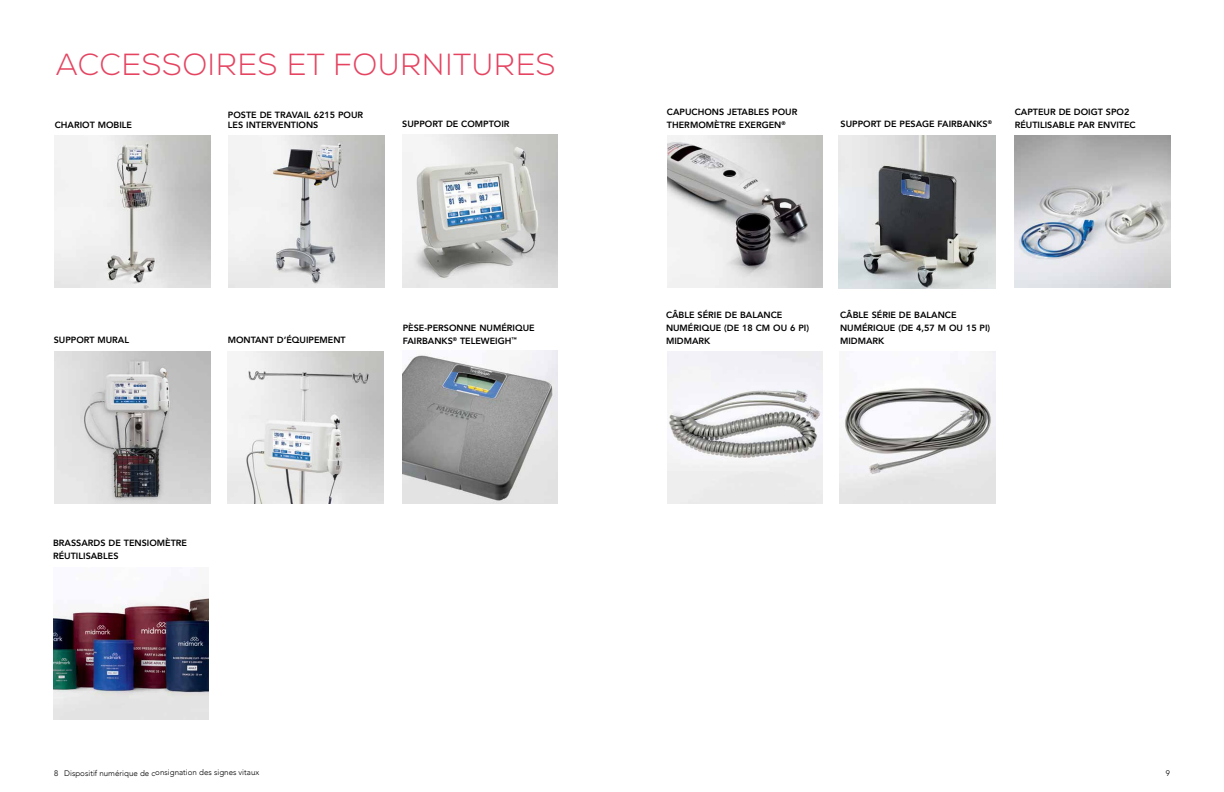
<style>
.page{position:relative;width:1224px;height:792px;background:#fff}
.page>*{position:absolute;margin:0;border:0;box-sizing:border-box;transform-origin:0 0}
.t1{font:300 30.5px "Nexa";letter-spacing:.015em;color:#e54360}
.t2{font:800 9px/13px "Avenir";color:#000}
.t3{font:300 8px "Avenir";letter-spacing:-.005em;color:#000}
</style>
<div class="page">
<img style="left:55px;top:135px;width:155px;height:153px">
<img style="left:839px;top:135px;width:156px;height:153px">
<img style="left:229px;top:135px;width:155px;height:153px">
<img style="left:1015px;top:135px;width:155px;height:153px">
<img style="left:55px;top:351px;width:155px;height:153px">
<img style="left:667px;top:351px;width:156px;height:153px">
<img style="left:228px;top:351px;width:155px;height:153px">
<img style="left:840px;top:351px;width:155px;height:153px">
<img style="left:402px;top:134px;width:156px;height:153px">
<img style="left:402px;top:351px;width:156px;height:153px">
<img style="left:53px;top:595px;width:156px;height:125px">
<img style="left:667px;top:135px;width:156px;height:153px">
<h1 class="t1" style="left:56px;top:47px;width:501px">ACCESSOIRES ET FOURNITURES</h1>
<p class="t2" style="left:55px;top:119px;width:79px">CHARIOT MOBILE</p>
<p class="t2" style="left:54px;top:333px;width:77px">SUPPORT MURAL</p>
<p class="t2" style="left:228px;top:109px;width:137px;line-height:10.8px">POSTE DE TRAVAIL 6215 POUR<br>LES INTERVENTIONS</p>
<p class="t2" style="left:841px;top:118px;width:153px">SUPPORT DE PESAGE FAIRBANKS<sup>®</sup></p>
<p class="t2" style="left:1015px;top:106px;width:123px">CAPTEUR DE DOIGT SPO2<br>RÉUTILISABLE PAR ENVITEC</p>
<p class="t2" style="left:667px;top:106px;width:132px">CAPUCHONS JETABLES POUR<br>THERMOMÈTRE EXERGEN<sup>®</sup></p>
<p class="t2" style="left:402px;top:118px;width:109px">SUPPORT DE COMPTOIR</p>
<p class="t2" style="left:666px;top:308px;width:145px">CÂBLE SÉRIE DE BALANCE<br>NUMÉRIQUE (DE 18 CM OU 6 PI)</p>
<p class="t2" style="left:403px;top:321px;width:133px">PÈSE-PERSONNE NUMÉRIQUE<br>FAIRBANKS<sup>®</sup> TELEWEIGH<sup>™</sup></p>
<p class="t2" style="left:228px;top:333px;width:119px">MONTANT D’ÉQUIPEMENT</p>
<p class="t2" style="left:666px;top:334px;width:46px">MIDMARK</p>
<p class="t2" style="left:840px;top:308px;width:152px">CÂBLE SÉRIE DE BALANCE<br>NUMÉRIQUE (DE 4,57 M OU 15 PI)<br>MIDMARK</p>
<p class="t2" style="left:53px;top:537px;width:135px">BRASSARDS DE TENSIOMÈTRE<br>RÉUTILISABLES</p>
<p class="t3" style="left:54px;top:768px;width:207px">8 Dispositif numérique de consignation des signes vitaux</p>
<p class="t3" style="left:1166px;top:769px;width:6px">9</p>
</div>
